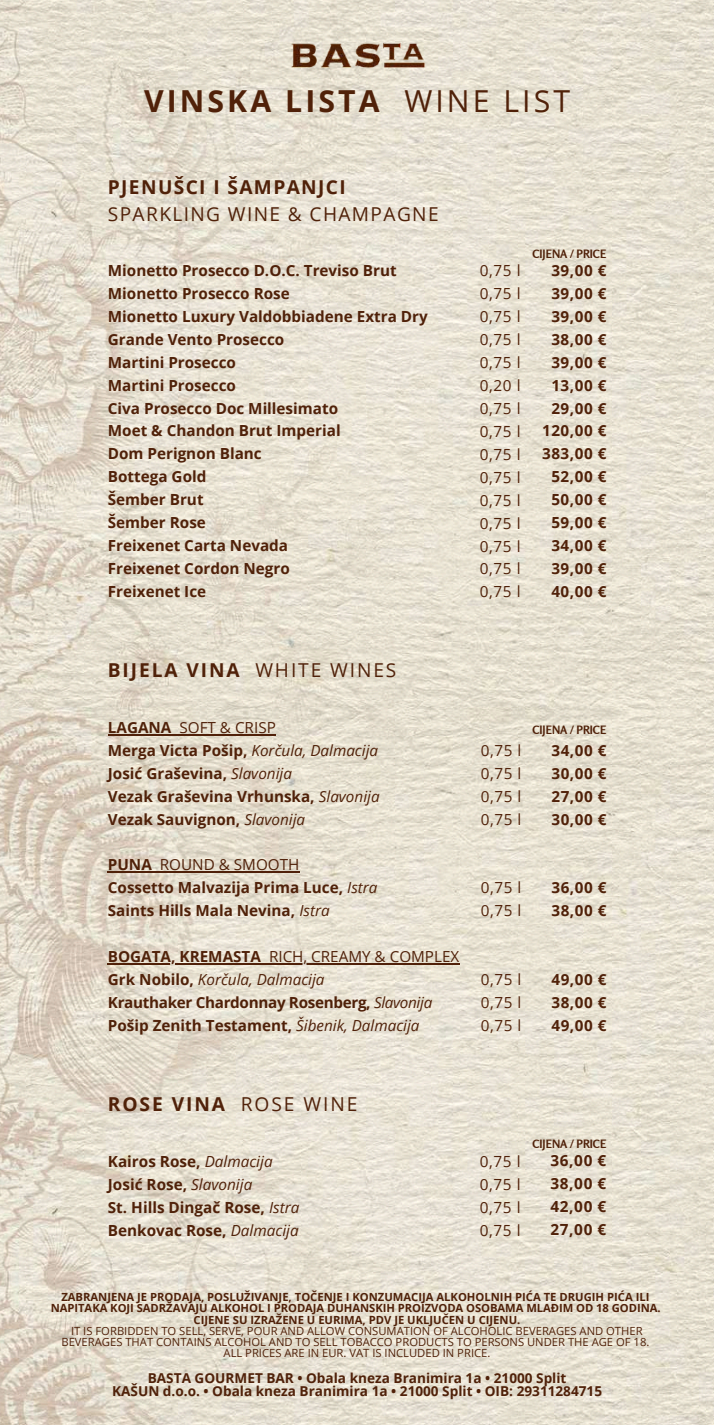
<style>
.page{position:relative;width:714px;height:1425px;background:#fff}
.page>*{position:absolute;margin:0;border:0;box-sizing:border-box;transform-origin:0 0}
.t1{font:700 30.28px "Open Sans";letter-spacing:.1em;color:#502109}
.t2{font:700 19.25px "Open Sans";letter-spacing:.1em;color:#502109}
.t3{font:19.07px "Open Sans";letter-spacing:.075em;color:#502109}
.t4{font:700 19.07px "Open Sans";letter-spacing:.1em;color:#502109}
.t5{font:700 19.07px "Open Sans";letter-spacing:.075em;color:#502109}
.t6{font:700 15.4px/22.9px "Open Sans";color:#502109}
.t7{font:15.4px/22.9px "Open Sans";letter-spacing:.04em;color:#502109;text-align:justify}
.t8{font:700 15.22px/22.9px "Open Sans";color:#502109}
.t9{font:700 15.22px/22.9px "Open Sans";letter-spacing:-.02em;color:#502109}
.t10{font:15.22px/22.9px "Open Sans";letter-spacing:.04em;color:#502109;text-align:justify}
.t11{font:700 15.22px/22.9px "Open Sans";letter-spacing:.035em;color:#502109;text-align:right}
.t12{font:700 13.65px/13.1px "Open Sans";color:#502109;text-align:center}
.t13{font:700 11.55px "Rosario";color:#502109}
.t14{font:700 11.2px/11.2px "Open Sans";color:#502109;text-align:center}
.t15{font:11.2px/11.2px "Open Sans";color:#502109;text-align:center}
.s1{font-weight:400}
.s2{font-weight:400;font-style:italic}
</style>
<div class="page">
<img style="left:0;top:0;width:714px;height:1424px">
<img style="left:289px;top:37px;width:137px;height:34px">
<hr style="left:108px;top:734px;width:64px;height:1px;background:#502109">
<hr style="left:179px;top:734px;width:97px;height:1px;background:#502109">
<hr style="left:108px;top:871px;width:44px;height:1px;background:#502109">
<hr style="left:160px;top:871px;width:140px;height:1px;background:#502109">
<hr style="left:108px;top:963px;width:153px;height:1px;background:#502109">
<hr style="left:269px;top:963px;width:191px;height:1px;background:#502109">
<h1 class="t1" style="left:144px;top:79px;width:427px">VINSKA LISTA <span class="s1">WINE LIST</span></h1>
<p class="t5" style="left:108px;top:174px;width:239px">PJENUŠCI I ŠAMPANJCI</p>
<p class="t3" style="left:108px;top:200px;width:332px">SPARKLING WINE &amp; CHAMPAGNE</p>
<p class="t8" style="left:108px;top:259px;width:321px">Mionetto Prosecco D.O.C. Treviso Brut<br>Mionetto Prosecco Rose<br>Mionetto Luxury Valdobbiadene Extra Dry<br>Grande Vento Prosecco<br>Martini Prosecco<br>Martini Prosecco<br>Civa Prosecco Doc Millesimato<br>Moet &amp; Chandon Brut Imperial<br>Dom Perignon Blanc<br>Bottega Gold<br>Šember Brut<br>Šember Rose<br>Freixenet Carta Nevada<br>Freixenet Cordon Negro<br>Freixenet Ice</p>
<p class="t13" style="left:532px;top:246px;width:76px">CIJENA / PRICE</p>
<p class="t10" style="left:480px;top:258px;width:42px">0,75 l 0,75 l 0,75 l 0,75 l 0,75 l 0,20 l 0,75 l 0,75 l 0,75 l 0,75 l 0,75 l 0,75 l 0,75 l 0,75 l 0,75 l</p>
<p class="t11" style="left:542px;top:259px;width:66px">39,00 €<br>39,00 €<br>39,00 €<br>38,00 €<br>39,00 €<br>13,00 €<br>29,00 €<br>120,00 €<br>383,00 €<br>52,00 €<br>50,00 €<br>59,00 €<br>34,00 €<br>39,00 €<br>40,00 €</p>
<p class="t4" style="left:108px;top:656px;width:290px">BIJELA VINA <span class="s1">WHITE WINES</span></p>
<p class="t8" style="left:108px;top:715px;width:273px">LAGANA <span class="s1">SOFT &amp; CRISP<br></span>Merga Victa Pošip, <span class="s2">Korčula, Dalmacija<br></span>Josić Graševina, <span class="s2">Slavonija<br></span>Vezak Graševina Vrhunska, <span class="s2">Slavonija<br></span>Vezak Sauvignon, <span class="s2">Slavonija</span></p>
<p class="t8" style="left:108px;top:852px;width:271px">PUNA <span class="s1">ROUND &amp; SMOOTH<br></span>Cossetto Malvazija Prima Luce, <span class="s2">Istra<br></span>Saints Hills Mala Nevina, <span class="s2">Istra</span></p>
<p class="t9" style="left:108px;top:944px;width:353px">BOGATA, KREMASTA <span class="s1">RICH, CREAMY &amp; COMPLEX </span>Grk Nobilo, <span class="s2">Korčula, Dalmacija<br></span>Krauthaker Chardonnay Rosenberg, <span class="s2">Slavonija </span>Pošip Zenith Testament, <span class="s2">Šibenik, Dalmacija</span></p>
<p class="t10" style="left:481px;top:738px;width:42px">0,75 l 0,75 l 0,75 l 0,75 l</p>
<p class="t13" style="left:532px;top:722px;width:76px">CIJENA / PRICE</p>
<p class="t8" style="left:551px;top:738px;width:56px;text-align:justify">34,00 € 30,00 € 27,00 € 30,00 €</p>
<p class="t10" style="left:481px;top:875px;width:42px">0,75 l<br>0,75 l</p>
<p class="t8" style="left:551px;top:875px;width:56px">36,00 €<br>38,00 €</p>
<p class="t10" style="left:481px;top:967px;width:42px">0,75 l 0,75 l 0,75 l</p>
<p class="t8" style="left:551px;top:967px;width:56px;text-align:justify">49,00 € 38,00 € 49,00 €</p>
<p class="t2" style="left:108px;top:1089px;width:251px">ROSE VINA <span class="s1">ROSE WINE</span></p>
<p class="t13" style="left:532px;top:1136px;width:76px">CIJENA / PRICE</p>
<p class="t6" style="left:108px;top:1149px;width:193px">Kairos Rose, <span class="s2">Dalmacija<br></span>Josić Rose, <span class="s2">Slavonija<br></span>St. Hills Dingač Rose, <span class="s2">Istra<br></span>Benkovac Rose, <span class="s2">Dalmacija</span></p>
<p class="t7" style="left:480px;top:1149px;width:42px">0,75 l 0,75 l 0,75 l 0,75 l</p>
<p class="t6" style="left:551px;top:1148px;width:57px;text-align:justify">36,00 € 38,00 € 42,00 € 27,00 €</p>
<p class="t14" style="left:51px;top:1290px;width:611px">ZABRANJENA JE PRODAJA, POSLUŽIVANJE, TOČENJE I KONZUMACIJA ALKOHOLNIH PIĆA TE DRUGIH PIĆA ILI<br>NAPITAKA KOJI SADRŽAVAJU ALKOHOL I PRODAJA DUHANSKIH PROIZVODA OSOBAMA MLAĐIM OD 18 GODINA.<br>CIJENE SU IZRAŽENE U EURIMA, PDV JE UKLJUČEN U CIJENU.</p>
<p class="t15" style="left:61px;top:1324px;width:590px">IT IS FORBIDDEN TO SELL, SERVE, POUR AND ALLOW CONSUMATION OF ALCOHOLIC BEVERAGES AND OTHER<br>BEVERAGES THAT CONTAINS ALCOHOL AND TO SELL TOBACCO PRODUCTS TO PERSONS UNDER THE AGE OF 18.<br>ALL PRICES ARE IN EUR. VAT IS INCLUDED IN PRICE.</p>
<p class="t12" style="left:112px;top:1370px;width:492px">BASTA GOURMET BAR • Obala kneza Branimira 1a • 21000 Split<br>KAŠUN d.o.o. • Obala kneza Branimira 1a • 21000 Split • OIB: 29311284715</p>
</div>
